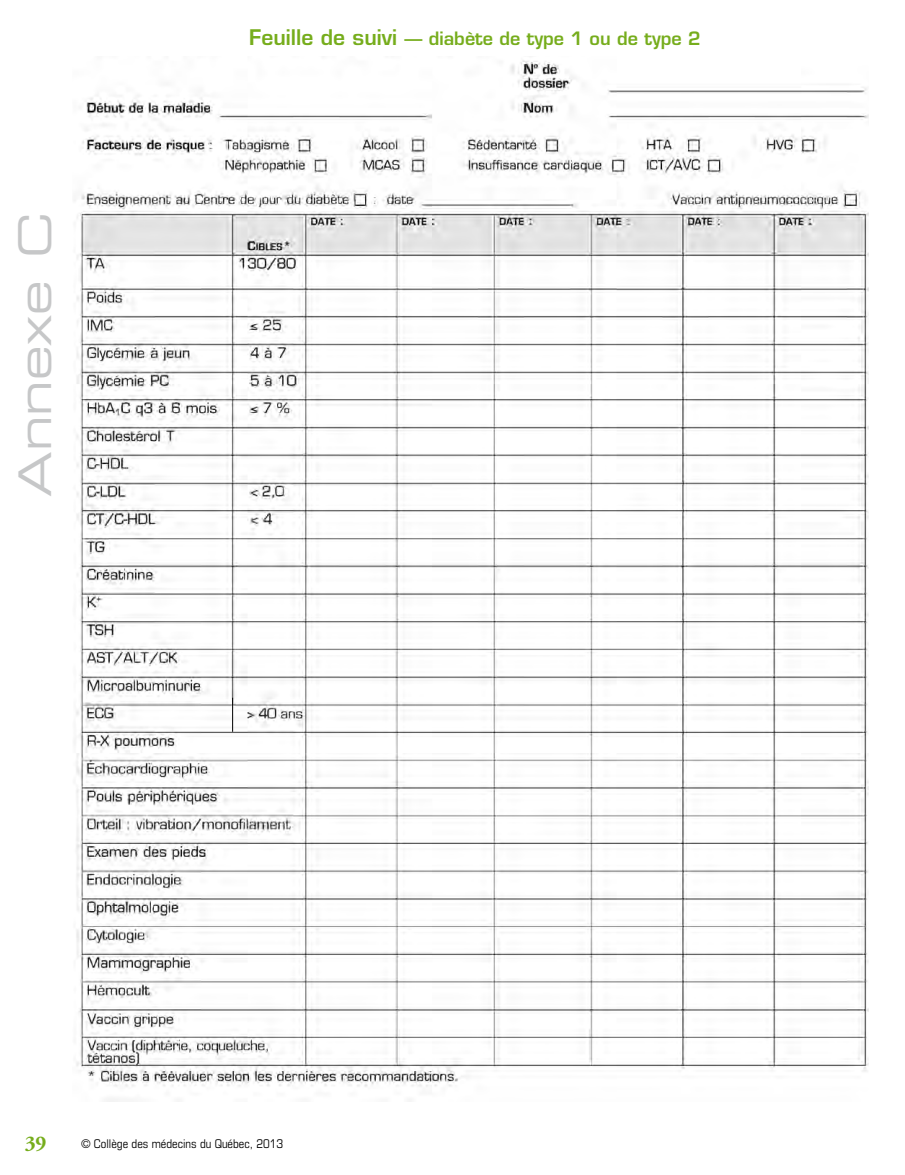
<style>
.page{position:relative;width:905px;height:1175px;background:#fff}
.page>*{position:absolute;margin:0;border:0;box-sizing:border-box;transform-origin:0 0}
.t1{font:45px "Eurostile LT Std Ex 2";color:#c6c7c8}
.t2{font:700 21px "Adobe Garamond Pro";color:#76ad1c}
.t3{font:600 18px "Eurostile LT Std";color:#76ad1c}
.t4{font:condensed 12px "Eurostile LT Std";color:#000}
.s1{font-size:21px}
</style>
<div class="page">
<img style="left:74px;top:60px;width:794px;height:1041px">
<hr style="left:232px;top:697px;width:1px;height:34px;background:#000">
<h1 class="t1" style="left:4px;top:497px;width:285px;rotate:-90deg">Annexe C</h1>
<p class="t3" style="left:249px;top:27px;width:453px"><span class="s1">Feuille de suivi</span> — diabète de type 1 ou de type 2</p>
<p class="t2" style="left:25px;top:1131px;width:23px">39</p>
<p class="t4" style="left:81px;top:1136px;width:204px">© Collège des médecins du Québec, 2013</p>
</div>
